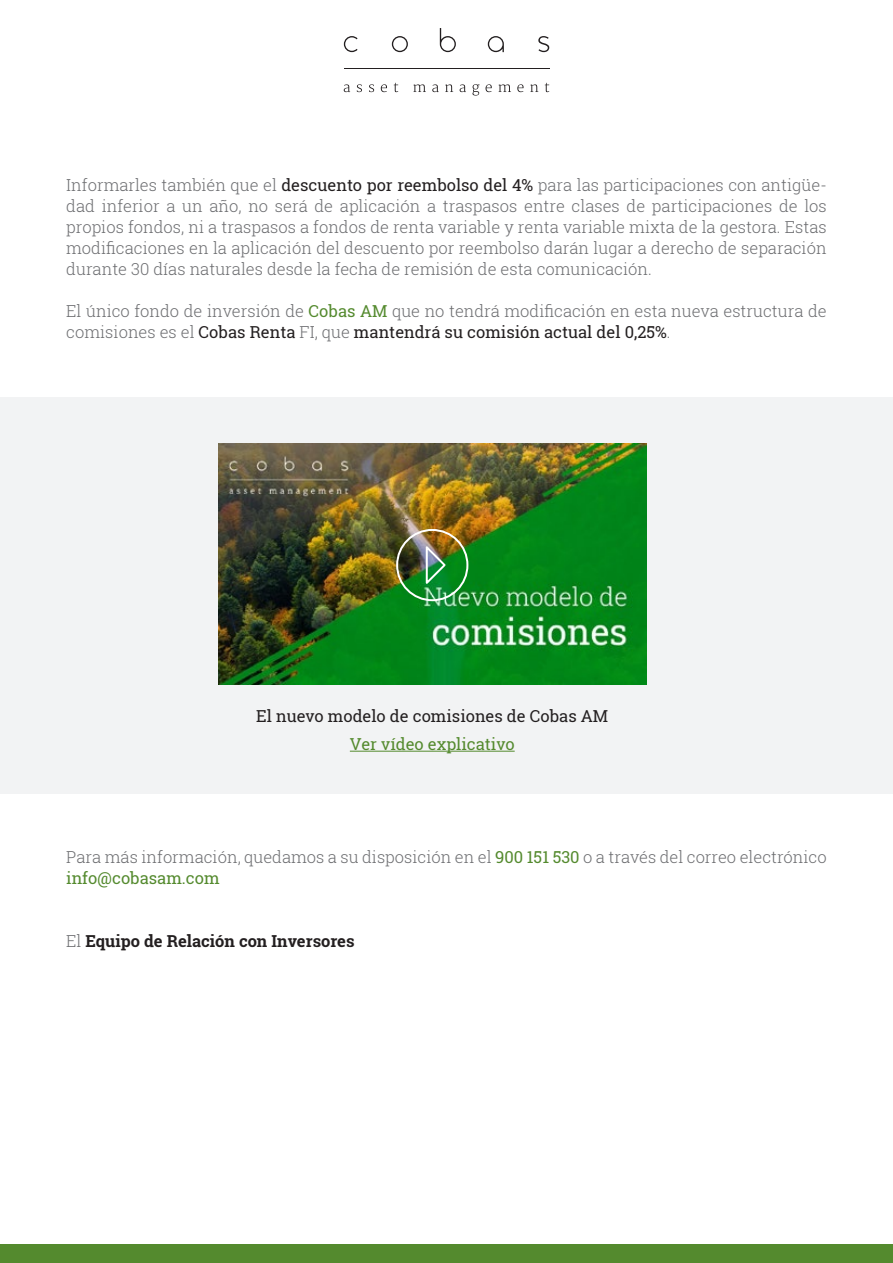
<style>
.page{position:relative;width:893px;height:1263px;background:#fff}
.page>*{position:absolute;margin:0;border:0;box-sizing:border-box;transform-origin:0 0}
.t1{font:300 16.5px/21px "Roboto Slab";color:#6c6d70}
.t2{font:16.5px "Roboto Slab";color:#231f20}
.t3{font:700 16.5px "Roboto Slab";color:#231f20}
.t4{font:16.5px "Roboto Slab";color:#548a2e}
.s1{font-weight:400;color:#231f20}
.s2{font-weight:400;color:#548a2e}
.s3{font-weight:300;color:#6c6d70}
</style>
<div class="page">
<div style="left:0;top:397px;width:893px;height:396px;background:#f2f3f4"></div>
<hr style="left:344px;top:68px;width:205px;height:1px;background:#231f20">
<svg style="left:488px;top:36px;width:16px;height:16px"></svg>
<svg style="left:344px;top:36px;width:14px;height:16px"></svg>
<svg style="left:392px;top:36px;width:16px;height:16px"></svg>
<svg style="left:538px;top:36px;width:11px;height:16px"></svg>
<svg style="left:440px;top:28px;width:16px;height:24px"></svg>
<svg style="left:344px;top:84px;width:6px;height:8px"></svg>
<svg style="left:357px;top:84px;width:5px;height:8px"></svg>
<svg style="left:369px;top:84px;width:5px;height:8px"></svg>
<svg style="left:381px;top:84px;width:6px;height:8px"></svg>
<svg style="left:394px;top:83px;width:4px;height:9px"></svg>
<svg style="left:413px;top:84px;width:13px;height:8px"></svg>
<svg style="left:432px;top:84px;width:7px;height:8px"></svg>
<svg style="left:445px;top:84px;width:8px;height:8px"></svg>
<svg style="left:460px;top:84px;width:6px;height:8px"></svg>
<svg style="left:472px;top:84px;width:7px;height:12px"></svg>
<svg style="left:485px;top:84px;width:7px;height:8px"></svg>
<svg style="left:499px;top:84px;width:12px;height:8px"></svg>
<svg style="left:517px;top:84px;width:7px;height:8px"></svg>
<svg style="left:530px;top:84px;width:8px;height:8px"></svg>
<svg style="left:545px;top:83px;width:4px;height:9px"></svg>
<div style="left:0;top:1244px;width:893px;height:19px;background:#548a2e"></div>
<hr style="left:350px;top:751px;width:165px;height:1px;background:#548a2e">
<img style="left:218px;top:444px;width:428px;height:241px">
<div style="left:396px;top:529px;width:72px;height:72px;border:2px solid #fff;border-radius:50%"></div>
<svg style="left:424px;top:542px;width:23px;height:44px"></svg>
<p class="t1" style="left:66px;top:174px;width:762px;text-align:justify">Informarles también que el <span class="s1">descuento por reembolso del 4%</span> para las participaciones con antigüe&shy;dad inferior a un año, no será de aplicación a traspasos entre clases de participaciones de los propios fondos, ni a traspasos a fondos de renta variable y renta variable mixta de la gestora. Estas modificaciones en la aplicación del descuento por reembolso darán lugar a derecho de separación durante 30 días naturales desde la fecha de remisión de esta comunicación.</p>
<p class="t1" style="left:66px;top:300px;width:762px">El único fondo de inversión de <span class="s2">Cobas AM</span> que no tendrá modificación en esta nueva estructura de comisiones es el <span class="s1">Cobas Renta</span> FI, que <span class="s1">mantendrá su comisión actual del 0,25%</span>.</p>
<p class="t2" style="left:256px;top:704px;width:354px">El nuevo modelo de comisiones de Cobas AM</p>
<p class="t4" style="left:350px;top:733px;width:166px">Ver vídeo explicativo</p>
<p class="t1" style="left:66px;top:846px;width:762px">Para más información, quedamos a su disposición en el <span class="s2">900 151 530</span> o a través del correo electrónico <span class="s2">info@cobasam.com</span></p>
<p class="t3" style="left:66px;top:930px;width:290px"><span class="s3">El</span> Equipo de Relación con Inversores</p>
</div>
